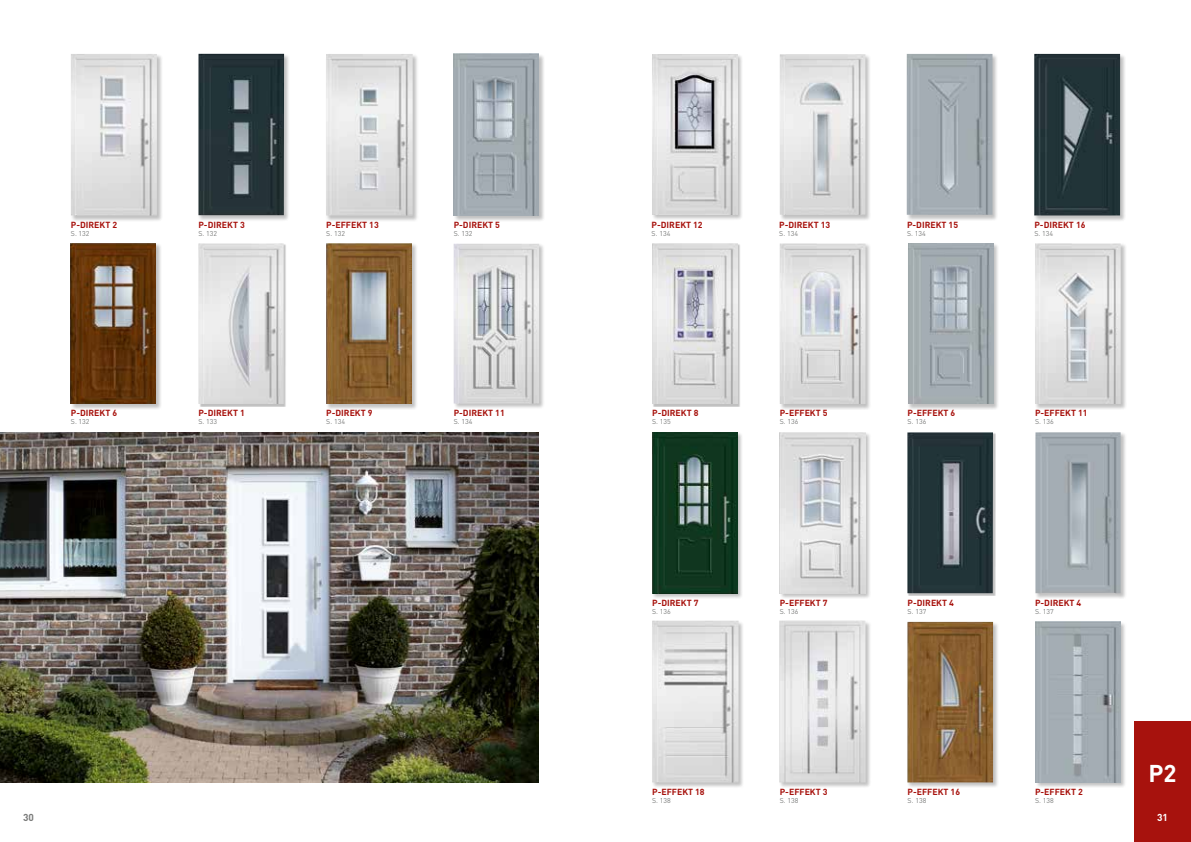
<style>
.page{position:relative;width:1191px;height:842px;background:#fff}
.page>*{position:absolute;margin:0;border:0;box-sizing:border-box;transform-origin:0 0}
.t1{font:700 24px "DIN Pro";color:#fff}
.t2{font:700 10px "DIN Pro";color:#7a7b7a}
.t3{font:700 10px "DIN Pro";color:#fff}
.t4{font:700 8.8px "DIN Pro";color:#a7120d}
.t5{font:7px "DIN Pro";color:#7a7b7a}
</style>
<div class="page">
<div style="left:1134px;top:721px;width:57px;height:121px;background:#a7120d"></div>
<img style="left:0;top:432px;width:539px;height:350px">
<div style="left:70px;top:53px;width:93px;height:169px;background:#000;opacity:.25"></div>
<img style="left:71px;top:54px;width:86px;height:161px">
<div style="left:325px;top:53px;width:94px;height:169px;background:#000;opacity:.25"></div>
<img style="left:326px;top:54px;width:87px;height:161px">
<div style="left:453px;top:53px;width:92px;height:169px;background:#000;opacity:.25"></div>
<img style="left:454px;top:54px;width:85px;height:161px">
<div style="left:70px;top:242px;width:92px;height:168px;background:#000;opacity:.25"></div>
<img style="left:71px;top:243px;width:85px;height:161px">
<div style="left:198px;top:53px;width:92px;height:168px;background:#000;opacity:.25"></div>
<img style="left:198px;top:54px;width:86px;height:161px">
<div style="left:199px;top:243px;width:88px;height:164px;background:#000;opacity:.25"></div>
<img style="left:198px;top:243px;width:86px;height:161px">
<div style="left:325px;top:242px;width:92px;height:168px;background:#000;opacity:.25"></div>
<img style="left:326px;top:243px;width:85px;height:161px">
<div style="left:453px;top:243px;width:92px;height:166px;background:#000;opacity:.25"></div>
<img style="left:454px;top:244px;width:85px;height:159px">
<div style="left:651px;top:53px;width:92px;height:168px;background:#000;opacity:.25"></div>
<img style="left:652px;top:54px;width:85px;height:161px">
<div style="left:779px;top:54px;width:92px;height:167px;background:#000;opacity:.25"></div>
<img style="left:780px;top:54px;width:85px;height:161px">
<div style="left:906px;top:53px;width:92px;height:168px;background:#000;opacity:.25"></div>
<img style="left:906px;top:54px;width:86px;height:161px">
<div style="left:1033px;top:53px;width:93px;height:169px;background:#000;opacity:.25"></div>
<img style="left:1034px;top:54px;width:86px;height:161px">
<div style="left:652px;top:243px;width:89px;height:164px;background:#000;opacity:.25"></div>
<img style="left:652px;top:243px;width:85px;height:161px">
<div style="left:779px;top:243px;width:92px;height:167px;background:#000;opacity:.25"></div>
<img style="left:780px;top:243px;width:85px;height:161px">
<div style="left:907px;top:243px;width:92px;height:167px;background:#000;opacity:.25"></div>
<img style="left:908px;top:243px;width:85px;height:161px">
<div style="left:1034px;top:242px;width:92px;height:168px;background:#000;opacity:.25"></div>
<img style="left:1035px;top:243px;width:85px;height:161px">
<div style="left:651px;top:432px;width:92px;height:167px;background:#000;opacity:.25"></div>
<img style="left:652px;top:432px;width:85px;height:161px">
<div style="left:779px;top:432px;width:92px;height:167px;background:#000;opacity:.25"></div>
<img style="left:780px;top:432px;width:85px;height:161px">
<div style="left:907px;top:433px;width:89px;height:163px;background:#000;opacity:.25"></div>
<img style="left:907px;top:432px;width:86px;height:161px">
<div style="left:1034px;top:432px;width:92px;height:167px;background:#000;opacity:.25"></div>
<img style="left:1035px;top:432px;width:85px;height:161px">
<div style="left:651px;top:620px;width:93px;height:168px;background:#000;opacity:.25"></div>
<img style="left:652px;top:620px;width:86px;height:162px">
<div style="left:779px;top:620px;width:92px;height:168px;background:#000;opacity:.25"></div>
<img style="left:779px;top:620px;width:86px;height:162px">
<div style="left:1034px;top:621px;width:92px;height:167px;background:#000;opacity:.25"></div>
<img style="left:1035px;top:622px;width:85px;height:160px">
<div style="left:906px;top:621px;width:93px;height:167px;background:#000;opacity:.25"></div>
<img style="left:907px;top:622px;width:86px;height:160px">
<p class="t4" style="left:71px;top:219px;width:48px">P-DIREKT 2</p>
<p class="t5" style="left:71px;top:229px;width:20px">S. 132</p>
<p class="t4" style="left:71px;top:407px;width:48px">P-DIREKT 6</p>
<p class="t5" style="left:71px;top:417px;width:20px">S. 132</p>
<p class="t4" style="left:198px;top:219px;width:48px">P-DIREKT 3</p>
<p class="t5" style="left:198px;top:229px;width:20px">S. 132</p>
<p class="t4" style="left:198px;top:407px;width:48px">P-DIREKT 1</p>
<p class="t5" style="left:198px;top:417px;width:20px">S. 133</p>
<p class="t4" style="left:326px;top:219px;width:54px">P-EFFEKT 13</p>
<p class="t5" style="left:326px;top:229px;width:20px">S. 132</p>
<p class="t4" style="left:326px;top:407px;width:48px">P-DIREKT 9</p>
<p class="t5" style="left:326px;top:417px;width:20px">S. 134</p>
<p class="t4" style="left:454px;top:219px;width:48px">P-DIREKT 5</p>
<p class="t5" style="left:454px;top:229px;width:20px">S. 132</p>
<p class="t4" style="left:454px;top:407px;width:53px">P-DIREKT 11</p>
<p class="t5" style="left:454px;top:417px;width:20px">S. 134</p>
<p class="t2" style="left:23px;top:811px;width:12px">30</p>
<p class="t4" style="left:651px;top:219px;width:53px">P-DIREKT 12</p>
<p class="t5" style="left:651px;top:229px;width:20px">S. 134</p>
<p class="t4" style="left:779px;top:219px;width:53px">P-DIREKT 13</p>
<p class="t5" style="left:779px;top:229px;width:20px">S. 134</p>
<p class="t4" style="left:907px;top:219px;width:53px">P-DIREKT 15</p>
<p class="t5" style="left:907px;top:229px;width:20px">S. 134</p>
<p class="t4" style="left:1034px;top:219px;width:53px">P-DIREKT 16</p>
<p class="t5" style="left:1034px;top:229px;width:20px">S. 134</p>
<p class="t4" style="left:652px;top:407px;width:48px">P-DIREKT 8</p>
<p class="t5" style="left:652px;top:417px;width:20px">S. 135</p>
<p class="t4" style="left:780px;top:407px;width:49px">P-EFFEKT 5</p>
<p class="t5" style="left:780px;top:417px;width:20px">S. 136</p>
<p class="t4" style="left:907px;top:407px;width:49px">P-EFFEKT 6</p>
<p class="t5" style="left:907px;top:417px;width:20px">S. 136</p>
<p class="t4" style="left:1035px;top:407px;width:54px">P-EFFEKT 11</p>
<p class="t5" style="left:1035px;top:417px;width:20px">S. 136</p>
<p class="t4" style="left:652px;top:596px;width:48px">P-DIREKT 7</p>
<p class="t5" style="left:652px;top:607px;width:20px">S. 136</p>
<p class="t4" style="left:780px;top:596px;width:49px">P-EFFEKT 7</p>
<p class="t5" style="left:780px;top:607px;width:20px">S. 136</p>
<p class="t4" style="left:907px;top:596px;width:48px">P-DIREKT 4</p>
<p class="t5" style="left:907px;top:607px;width:20px">S. 137</p>
<p class="t4" style="left:1035px;top:596px;width:48px">P-DIREKT 4</p>
<p class="t5" style="left:1035px;top:607px;width:20px">S. 137</p>
<p class="t4" style="left:652px;top:786px;width:54px">P-EFFEKT 18</p>
<p class="t5" style="left:652px;top:796px;width:20px">S. 138</p>
<p class="t4" style="left:780px;top:786px;width:49px">P-EFFEKT 3</p>
<p class="t5" style="left:780px;top:796px;width:20px">S. 138</p>
<p class="t4" style="left:907px;top:786px;width:54px">P-EFFEKT 16</p>
<p class="t5" style="left:907px;top:796px;width:20px">S. 138</p>
<p class="t4" style="left:1035px;top:786px;width:49px">P-EFFEKT 2</p>
<p class="t5" style="left:1035px;top:796px;width:20px">S. 138</p>
<h1 class="t1" style="left:1148px;top:757px;width:30px">P2</h1>
<p class="t3" style="left:1157px;top:811px;width:12px">31</p>
</div>
